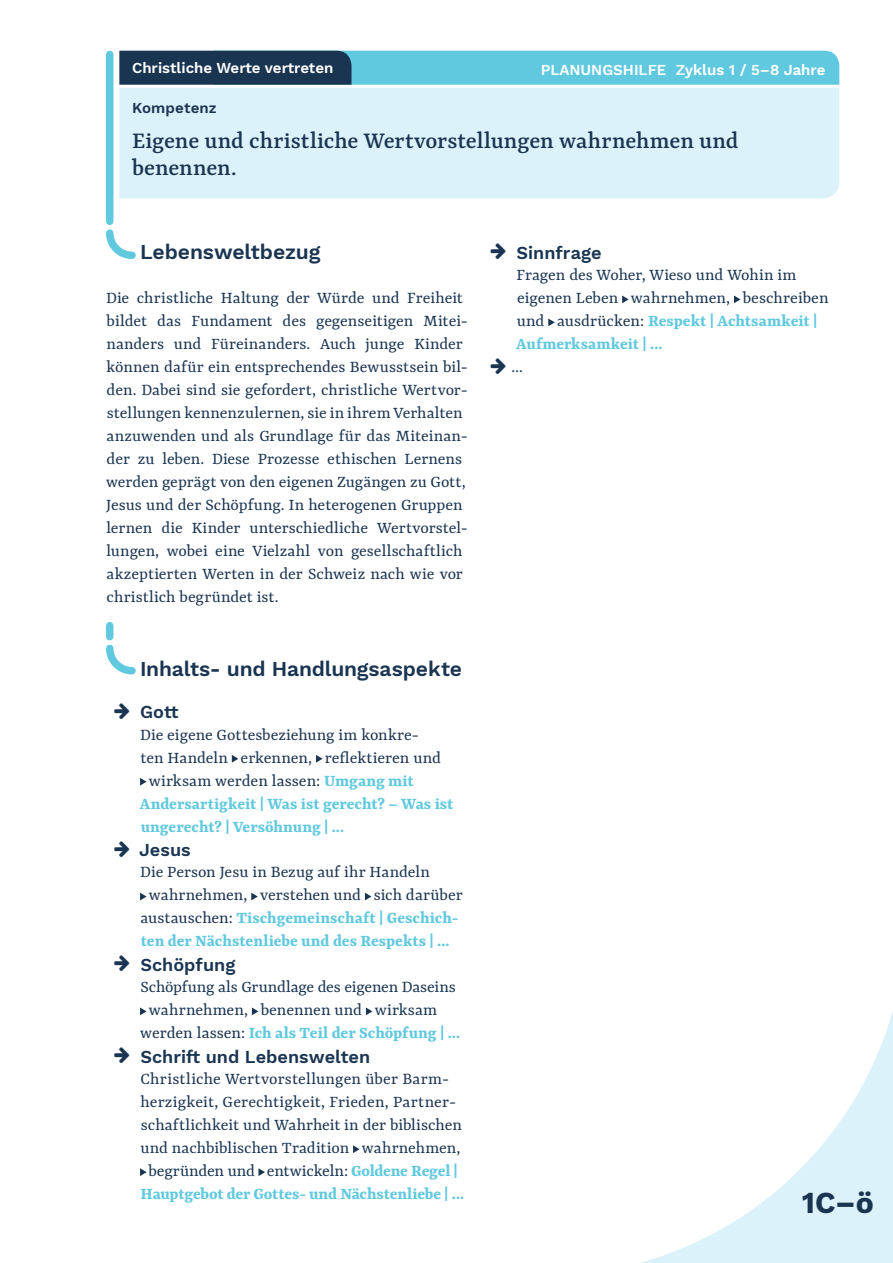
<style>
.page{position:relative;width:893px;height:1263px;background:#fff}
.page>*{position:absolute;margin:0;border:0;box-sizing:border-box;transform-origin:0 0}
.t1{font:700 30px "Work Sans";color:#1a3552}
.t2{font:500 25.5px/27px "Rasa";letter-spacing:-.005em;color:#1a3552}
.t3{font:600 20.85px "Work Sans";letter-spacing:-.01em;color:#1a3552}
.t4{font:18px/23px "Rasa";color:#1a3552}
.t5{font:700 18px "Rasa";color:#60c9df}
.t6{font:600 18px "Work Sans";color:#1a3552}
.t7{font:600 15px "Work Sans";color:#fff}
.t8{font:600 15px "Work Sans";letter-spacing:.01em;color:#1a3552}
.s1{font-weight:700;color:#60c9df}
.s2{font-weight:400;color:#1a3552}
</style>
<div class="page">
<svg style="left:644px;top:1014px;width:248px;height:248px"></svg>
<div style="left:106px;top:54px;width:7px;height:167px;background:#60c9df"></div>
<div style="left:119px;top:88px;width:720px;height:110px;background:#dcf2fa"></div>
<svg style="left:106px;top:229px;width:30px;height:30px"></svg>
<div style="left:106px;top:625px;width:7px;height:11px;background:#60c9df"></div>
<svg style="left:106px;top:640px;width:30px;height:35px"></svg>
<svg style="left:232px;top:755px;width:6px;height:7px"></svg>
<svg style="left:316px;top:755px;width:6px;height:7px"></svg>
<svg style="left:140px;top:778px;width:6px;height:7px"></svg>
<svg style="left:140px;top:892px;width:6px;height:8px"></svg>
<svg style="left:251px;top:892px;width:7px;height:8px"></svg>
<svg style="left:365px;top:892px;width:6px;height:8px"></svg>
<svg style="left:140px;top:1007px;width:6px;height:8px"></svg>
<svg style="left:252px;top:1007px;width:6px;height:8px"></svg>
<svg style="left:366px;top:1007px;width:6px;height:8px"></svg>
<svg style="left:353px;top:1145px;width:6px;height:7px"></svg>
<svg style="left:140px;top:1168px;width:6px;height:7px"></svg>
<svg style="left:258px;top:1168px;width:7px;height:7px"></svg>
<svg style="left:622px;top:295px;width:6px;height:8px"></svg>
<svg style="left:734px;top:295px;width:6px;height:8px"></svg>
<svg style="left:548px;top:318px;width:6px;height:8px"></svg>
<svg style="left:119px;top:51px;width:720px;height:34px;background:#4b9ab2"></svg>
<p class="t7" style="left:132px;top:59px;width:203px">Christliche Werte vertreten</p>
<p class="t7" style="left:540px;top:61px;width:286px">PLANUNGSHILFE Zyklus 1 / 5–8 Jahre</p>
<p class="t8" style="left:132px;top:99px;width:86px">Kompetenz</p>
<h2 class="t2" style="left:132px;top:128px;width:607px">Eigene und christliche Wertvorstellungen wahrnehmen und benennen.</h2>
<p class="t3" style="left:140px;top:240px;width:182px">Lebensweltbezug</p>
<p class="t4" style="left:106px;top:287px;width:363px">Die christliche Haltung der Würde und Freiheit bildet das Fundament des gegenseitigen Mitei&shy;nanders und Füreinanders. Auch junge Kinder können dafür ein entsprechendes Bewusstsein bil&shy;den. Dabei sind sie gefordert, christliche Wertvor&shy;stellungen kennenzulernen, sie in ihrem Verhalten anzuwenden und als Grundlage für das Miteinan&shy;der zu leben. Diese Prozesse ethischen Lernens werden geprägt von den eigenen Zugängen zu Gott, Jesus und der Schöpfung. In heterogenen Gruppen lernen die Kinder unterschiedliche Wertvorstel&shy;lungen, wobei eine Vielzahl von gesellschaftlich akzeptierten Werten in der Schweiz nach wie vor christlich begründet ist.</p>
<p class="t3" style="left:140px;top:656px;width:323px">Inhalts- und Handlungsaspekte</p>
<p class="t6" style="left:140px;top:701px;width:40px">Gott</p>
<p class="t4" style="left:140px;top:723px;width:280px">Die eigene Gottesbeziehung im konkre-</p>
<p class="t4" style="left:140px;top:746px;width:302px">ten Handeln erkennen, reflektieren und</p>
<p class="t4" style="left:149px;top:769px;width:266px">wirksam werden lassen: <span class="s1">Umgang mit</span></p>
<p class="t5" style="left:140px;top:791px;width:315px">Andersartigkeit | Was ist gerecht? – Was ist</p>
<p class="t5" style="left:141px;top:814px;width:205px">ungerecht? | Versöhnung | ...</p>
<p class="t6" style="left:139px;top:839px;width:53px">Jesus</p>
<p class="t4" style="left:140px;top:861px;width:291px">Die Person Jesu in Bezug auf ihr Handeln</p>
<p class="t4" style="left:149px;top:884px;width:315px">wahrnehmen, verstehen und sich darüber</p>
<p class="t5" style="left:140px;top:906px;width:319px"><span class="s2">austauschen:</span> Tischgemeinschaft | Geschich-</p>
<p class="t5" style="left:141px;top:929px;width:310px">ten der Nächstenliebe und des Respekts | ...</p>
<p class="t6" style="left:140px;top:953px;width:97px">Schöpfung</p>
<p class="t4" style="left:140px;top:976px;width:317px">Schöpfung als Grundlage des eigenen Daseins</p>
<p class="t4" style="left:149px;top:999px;width:290px">wahrnehmen, benennen und wirksam</p>
<p class="t5" style="left:140px;top:1021px;width:321px"><span class="s2">werden lassen:</span> Ich als Teil der Schöpfung | ...</p>
<p class="t6" style="left:140px;top:1045px;width:231px">Schrift und Lebenswelten</p>
<p class="t4" style="left:140px;top:1068px;width:310px">Christliche Wertvorstellungen über Barm-</p>
<p class="t4" style="left:140px;top:1091px;width:317px">herzigkeit, Gerechtigkeit, Frieden, Partner-</p>
<p class="t4" style="left:141px;top:1114px;width:322px">schaftlichkeit und Wahrheit in der biblischen</p>
<p class="t4" style="left:140px;top:1136px;width:321px">und nachbiblischen Tradition wahrnehmen,</p>
<p class="t4" style="left:148px;top:1159px;width:311px">begründen und entwickeln: <span class="s1">Goldene Regel |</span></p>
<p class="t5" style="left:140px;top:1181px;width:325px">Hauptgebot der Gottes- und Nächstenliebe | ...</p>
<p class="t6" style="left:516px;top:242px;width:87px">Sinnfrage</p>
<p class="t4" style="left:516px;top:264px;width:314px">Fragen des Woher, Wieso und Wohin im eigenen Leben wahrnehmen, beschreiben und ausdrücken: <span class="s1">Respekt | Achtsamkeit | Aufmerksamkeit | ...</span></p>
<p class="t4" style="left:511px;top:356px;width:13px">…</p>
<h1 class="t1" style="left:801px;top:1184px;width:73px">1C–ö</h1>
</div>
